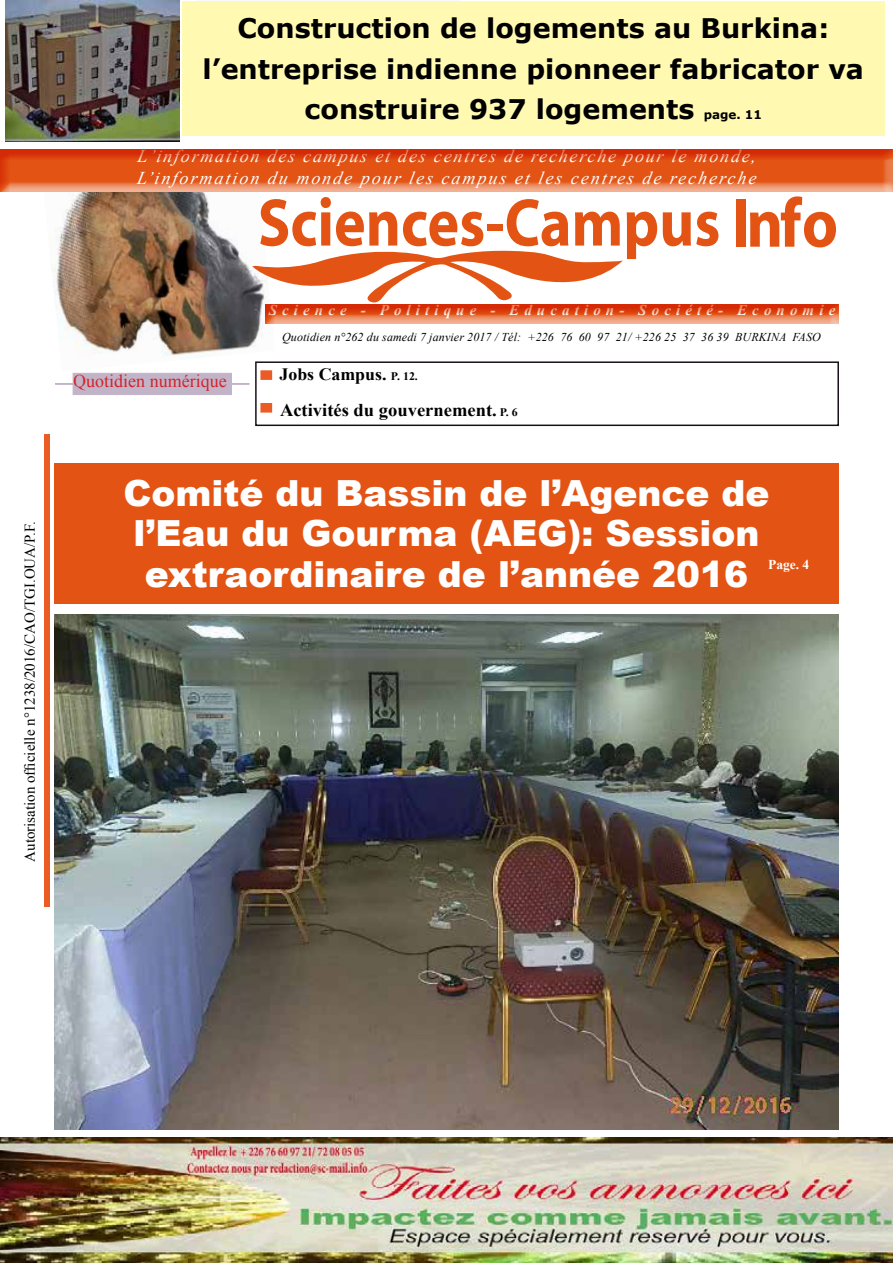
<style>
.page{position:relative;width:893px;height:1263px;background:#fff}
.page>*{position:absolute;margin:0;border:0;box-sizing:border-box;transform-origin:0 0}
.t1{font:900 36px/40.5px "Arial";color:#fff;text-align:center}
.t2{font:700 27px "Verdana";color:#000}
.t3{font:italic 18px/21.6px "Times New Roman";letter-spacing:.1em;color:#fff}
.t4{font:700 18px "Times New Roman";color:#000}
.t5{font:18px "Times New Roman";color:#d2232a}
.t6{font:700 17.25px "Times New Roman";color:#000}
.t7{font:15px "Times New Roman";color:#000}
.t8{font:italic 700 15px "Times New Roman";letter-spacing:.34em;color:#fff}
.t9{font:700 13.5px "Times New Roman";color:#fff}
.t10{font:italic 12px "Times New Roman";letter-spacing:.01em;color:#000}
.t11{font:700 12px "Verdana";color:#000}
.s1{font-size:11.55px}
</style>
<div class="page">
<svg style="left:0;top:1129px;width:893px;height:9px"></svg>
<div style="left:255px;top:361px;width:584px;height:65px;background:#fff;border:2px solid #171019"></div>
<img style="left:48px;top:193px;width:227px;height:178px">
<svg style="left:252px;top:197px;width:405px;height:107px"></svg>
<svg style="left:663px;top:212px;width:55px;height:34px"></svg>
<div style="left:736px;top:200px;width:9px;height:47px;background:#e35414"></div>
<svg style="left:750px;top:196px;width:86px;height:51px"></svg>
<div style="left:0;top:143px;width:893px;height:49px;background:#ea5c24;opacity:.75"></div>
<div style="left:259px;top:298px;width:588px;height:28px;background:#ea5c24;opacity:.75"></div>
<svg style="left:55px;top:373px;width:195px;height:22px"></svg>
<div style="left:45px;top:434px;width:5px;height:472px;background:#ea5c24"></div>
<div style="left:260px;top:370px;width:12px;height:10px;background:#ea5c24;border:2px solid #ea5c24"></div>
<div style="left:260px;top:403px;width:12px;height:10px;background:#ea5c24;border:2px solid #ea5c24"></div>
<img style="left:6px;top:0;width:173px;height:141px">
<div style="left:182px;top:1px;width:702px;height:135px;background:#fff9b2"></div>
<img style="left:0;top:1138px;width:893px;height:125px">
<div style="left:54px;top:463px;width:785px;height:141px;background:#e35414"></div>
<img style="left:54px;top:614px;width:785px;height:515px">
<h2 class="t2" style="left:237px;top:9px;width:593px">Construction de logements au Burkina:</h2>
<h2 class="t2" style="left:203px;top:50px;width:663px">l’entreprise indienne pionneer fabricator va</h2>
<h2 class="t2" style="left:305px;top:90px;width:391px">construire 937 logements</h2>
<p class="t11" style="left:704px;top:106px;width:60px">page. 11</p>
<p class="t3" style="left:137px;top:145px;width:623px">L’information des campus et des centres de recherche pour le monde,<br>L’information du monde pour les campus et les centres de recherche</p>
<p class="t7" style="left:19px;top:862px;width:342px;rotate:-90deg">Autorisation officielle n°1238/2016/CAO/TGI.OUA/P.F.</p>
<p class="t5" style="left:73px;top:369px;width:155px">Quotidien numérique</p>
<p class="t8" style="left:269px;top:299px;width:568px">Science - Politique - Education- Société- Economie</p>
<p class="t10" style="left:282px;top:329px;width:540px">Quotidien n°262 du samedi 7 janvier 2017 / Tél: +226 76 60 97 21/ +226 25 37 36 39 BURKINA FASO</p>
<p class="t6" style="left:280px;top:362px;width:140px">Jobs Campus. <span class="s1">P. 12.</span></p>
<p class="t4" style="left:280px;top:397px;width:239px">Activités du gouvernement. <span class="s1">P. 6</span></p>
<h1 class="t1" style="left:123px;top:472px;width:648px">Comité du Bassin de l’Agence de l’Eau du Gourma (AEG): Session extraordinaire de l’année 2016</h1>
<p class="t9" style="left:768px;top:555px;width:43px">Page. 4</p>
</div>
